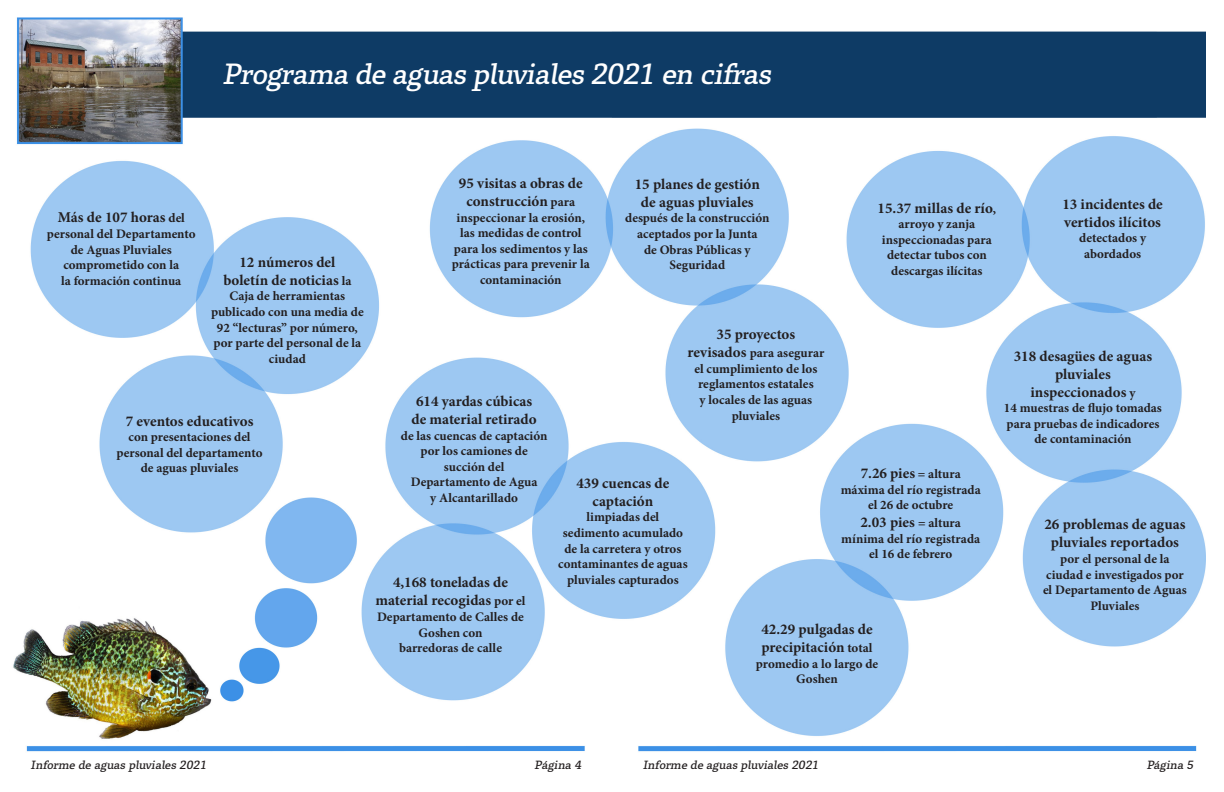
<style>
.page{position:relative;width:1224px;height:792px;background:#fff}
.page>*{position:absolute;margin:0;border:0;box-sizing:border-box;transform-origin:0 0}
.t1{font:italic 27px "Toppan Bunkyu Gothic Pr 6 N DB";color:#fff}
.t2{font:700 15px/18px "Minion Pro";color:#231f20}
.t3{font:700 13px/15.6px "Minion Pro";color:#231f20;text-align:center}
.t4{font:italic 11px "Toppan Bunkyu Gothic Pr 6 N DB";color:#231f20}
.s1{font-size:13px}
.s2{font-size:15px}
</style>
<div class="page">
<img style="left:13px;top:17px;width:1193px;height:735px">
<p class="t1" style="left:222px;top:59px;width:558px">Programa deaguaspluviales2021 en cifras</p>
<p class="t2" style="left:58px;top:208px;width:129px">Más de 107 horas <span class="s1">del</span></p>
<p class="t3" style="left:47px;top:226px;width:150px">personal del Departamento de Aguas Pluviales</p>
<p class="t3" style="left:63px;top:257px;width:117px">comprometido con la</p>
<p class="t3" style="left:61px;top:273px;width:122px">la formación continua</p>
<p class="t2" style="left:239px;top:253px;width:97px">12 números del</p>
<p class="t2" style="left:223px;top:271px;width:130px">boletín de noticias <span class="s1">la</span></p>
<p class="t3" style="left:211px;top:288px;width:154px">Caja de herramientas publicado con una media de<br>92 “lecturas” por número, por parte del personal de la ciudad</p>
<p class="t2" style="left:126px;top:412px;width:129px">7 eventos educativos</p>
<p class="t3" style="left:117px;top:429px;width:147px">con presentaciones del personal del departamento de aguas pluviales</p>
<p class="t2" style="left:459px;top:174px;width:125px">95 visitas a obras de</p>
<p class="t2" style="left:466px;top:192px;width:110px">construcción <span class="s1">para</span></p>
<p class="t3" style="left:452px;top:209px;width:139px">inspeccionar la erosión, las medidas de control para los sedimentos y las prácticas para prevenir la contaminación</p>
<p class="t2" style="left:635px;top:175px;width:127px">15 planes de gestión</p>
<p class="t2" style="left:641px;top:193px;width:114px">de aguas pluviales</p>
<p class="t3" style="left:625px;top:210px;width:146px">después de la construcción</p>
<p class="t3" style="left:637px;top:226px;width:122px">aceptados por la Junta</p>
<p class="t3" style="left:644px;top:241px;width:108px">de Obras Públicas y</p>
<p class="t3" style="left:670px;top:257px;width:57px">Seguridad</p>
<p class="t2" style="left:878px;top:199px;width:120px">15.37 millas de río<span class="s1">,</span></p>
<p class="t3" style="left:899px;top:216px;width:78px">arroyo y zanja</p>
<p class="t3" style="left:882px;top:232px;width:111px">inspeccionadas para detectar tubos con</p>
<p class="t3" style="left:891px;top:263px;width:93px">descargas ilícitas</p>
<p class="t2" style="left:1062px;top:195px;width:102px">13 incidentes de vertidos ilícitos</p>
<p class="t3" style="left:1079px;top:230px;width:68px">detectados y</p>
<p class="t3" style="left:1084px;top:246px;width:59px">abordados</p>
<p class="t2" style="left:416px;top:392px;width:118px">614 yardas cúbicas</p>
<p class="t2" style="left:412px;top:410px;width:127px">de material retirado</p>
<p class="t3" style="left:401px;top:427px;width:148px">de las cuencas de captación por los camiones de succión del</p>
<p class="t3" style="left:411px;top:474px;width:128px">Departamento de Agua</p>
<p class="t3" style="left:430px;top:490px;width:89px">y Alcantarillado</p>
<p class="t2" style="left:393px;top:573px;width:117px">4,168 toneladas de</p>
<p class="t2" style="left:376px;top:591px;width:151px">material recogidas <span class="s1">por el</span></p>
<p class="t3" style="left:377px;top:609px;width:148px">Departamento de Calles de<br>Goshen con</p>
<p class="t3" style="left:399px;top:640px;width:104px">barredoras de calle</p>
<p class="t2" style="left:717px;top:325px;width:80px">35 proyectos</p>
<p class="t3" style="left:687px;top:345px;width:138px"><span class="s2">revisados</span> para asegurar</p>
<p class="t3" style="left:694px;top:361px;width:125px">el cumplimiento de los reglamentos estatales y locales de las aguas pluviales</p>
<p class="t2" style="left:576px;top:474px;width:94px">439 cuencas de</p>
<p class="t2" style="left:593px;top:492px;width:62px">captación</p>
<p class="t3" style="left:558px;top:509px;width:131px">limpiadas del sedimento acumulado de la carretera y otros contaminantes de aguas pluviales capturados</p>
<p class="t2" style="left:861px;top:464px;width:102px">7.26 pies <span class="s1">= altura</span></p>
<p class="t3" style="left:841px;top:481px;width:142px">máxima del río registrada el 26 de octubre</p>
<p class="t2" style="left:860px;top:513px;width:102px">2.03 pies <span class="s1">= altura</span></p>
<p class="t3" style="left:841px;top:531px;width:140px">mínima del río registrada el 16 de febrero</p>
<p class="t2" style="left:761px;top:620px;width:113px">42.29 pulgadas de precipitación <span class="s1">total</span></p>
<p class="t3" style="left:756px;top:655px;width:124px">promedio a lo largo de<br>Goshen</p>
<p class="t2" style="left:1014px;top:347px;width:140px">318 desagües de aguas</p>
<p class="t2" style="left:1055px;top:365px;width:57px">pluviales</p>
<p class="t2" style="left:1030px;top:383px;width:106px">inspeccionados <span class="s1">y</span></p>
<p class="t3" style="left:1004px;top:400px;width:160px">14 muestras de flujo tomadas</p>
<p class="t3" style="left:1006px;top:416px;width:155px">para pruebas de indicadores de contaminación</p>
<p class="t2" style="left:1044px;top:515px;width:142px;text-align:center">26 problemas de aguas pluviales reportados</p>
<p class="t3" style="left:1043px;top:551px;width:145px">por el personal de la ciudad e investigados por el Departamento de Aguas<br>Pluviales</p>
<p class="t4" style="left:31px;top:759px;width:180px">Informe de aguas pluviales 2021</p>
<p class="t4" style="left:534px;top:759px;width:51px">Página 4</p>
<p class="t4" style="left:643px;top:759px;width:180px">Informe de aguas pluviales 2021</p>
<p class="t4" style="left:1146px;top:759px;width:51px">Página 5</p>
</div>
